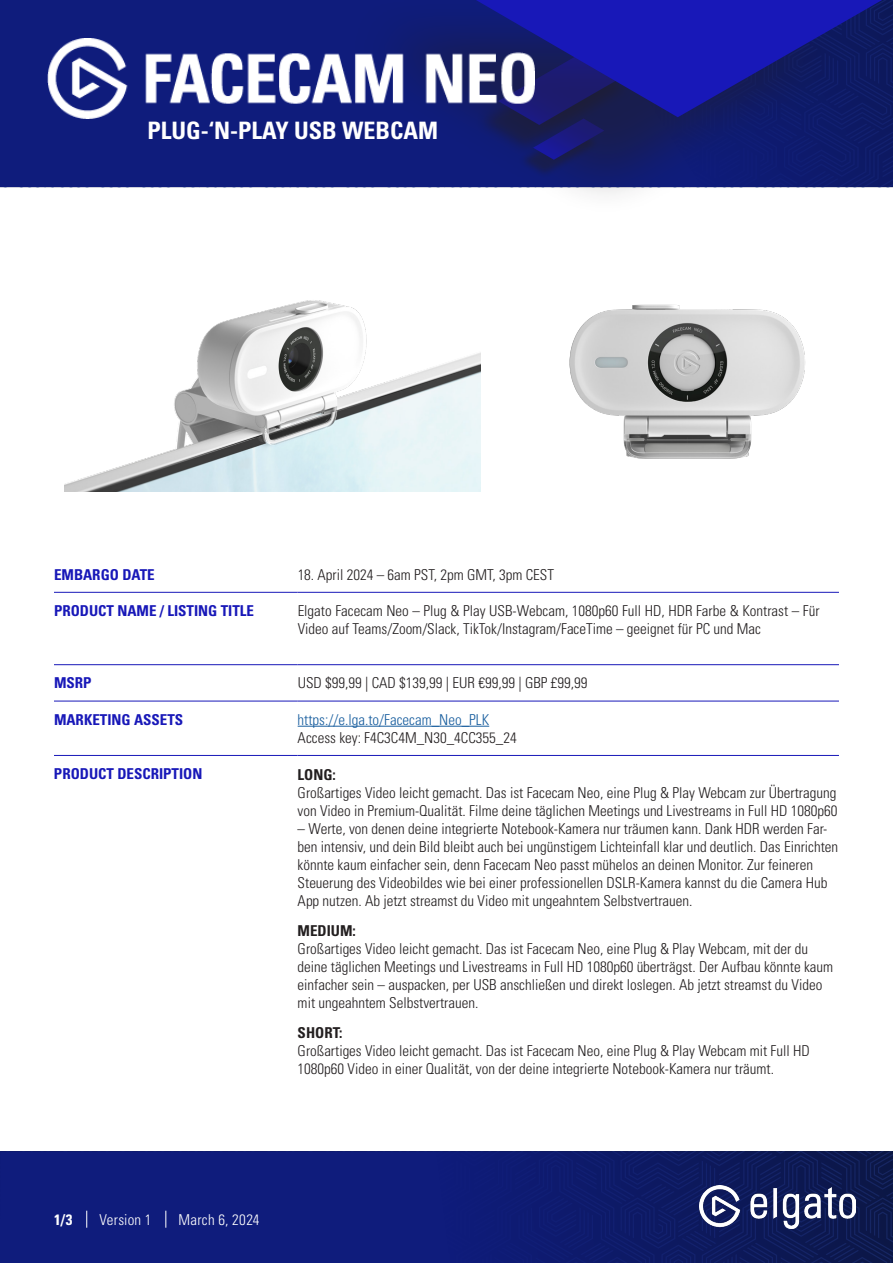
<style>
.page{position:relative;width:893px;height:1263px;background:#fff}
.page>*{position:absolute;margin:0;border:0;box-sizing:border-box;transform-origin:0 0}
.t1{font:700 condensed 24px "Univers LT Std";color:#fff}
.Copy{font:300 condensed 15px/18px "Univers LT Std";color:#231f20}
.Headline_Tabelle{font:700 condensed 15px "Univers LT Std";color:#1818b8}
.Copy-2{font:300 condensed 15px "Univers LT Std";color:#175d9e}
.Headline_Tabelle-2{font:300 condensed 15px "Univers LT Std";letter-spacing:.015em;color:#fff}
.Headline{font:700 condensed 15px "Univers LT Std";color:#231f20}
.Headline_Tabelle-3{font:700 condensed 15px "Univers LT Std";color:#fff}
</style>
<div class="page">
<svg style="left:0;top:1151px;width:893px;height:112px;background:#0e1b71"></svg>
<div style="left:0;top:0;width:893px;height:187px;background:#0f1c7c"></div>
<div style="left:345px;top:0;width:525px;height:218px;background:#231f20;opacity:.5"></div>
<svg style="left:454px;top:0;width:439px;height:117px;background:#15198f"></svg>
<img style="left:699px;top:1185px;width:156px;height:44px">
<img style="left:48px;top:38px;width:486px;height:80px">
<hr style="left:54px;top:592px;width:244px;height:1px;background:#1818b8">
<hr style="left:298px;top:592px;width:541px;height:1px;background:#1818b8">
<hr style="left:54px;top:664px;width:244px;height:1px;background:#1818b8">
<hr style="left:298px;top:664px;width:541px;height:1px;background:#1818b8">
<hr style="left:54px;top:701px;width:244px;height:1px;background:#1818b8">
<hr style="left:298px;top:701px;width:541px;height:1px;background:#1818b8">
<hr style="left:54px;top:755px;width:244px;height:1px;background:#1818b8">
<hr style="left:298px;top:755px;width:541px;height:1px;background:#1818b8">
<hr style="left:298px;top:726px;width:191px;height:1px;background:#175d9e">
<svg style="left:86px;top:1211px;width:1px;height:17px"></svg>
<svg style="left:166px;top:1211px;width:1px;height:17px"></svg>
<img style="left:64px;top:300px;width:416px;height:191px">
<img style="left:569px;top:304px;width:236px;height:155px">
<p class="t1" style="left:147px;top:116px;width:292px">PLUG-‘N-PLAY USB WEBCAM</p>
<p class="Headline_Tabelle" style="left:54px;top:565px;width:102px">EMBARGO DATE</p>
<p class="Copy" style="left:298px;top:565px;width:258px">18. April 2024 – 6am PST, 2pm GMT, 3pm CEST</p>
<p class="Headline_Tabelle" style="left:54px;top:601px;width:202px">PRODUCT NAME / LISTING TITLE</p>
<p class="Copy" style="left:298px;top:602px;width:523px">Elgato Facecam Neo – Plug &amp; Play USB-Webcam, 1080p60 Full HD, HDR Farbe &amp; Kontrast – Für<br>Video auf Teams/Zoom/Slack, TikTok/Instagram/FaceTime – geeignet für PC und Mac</p>
<p class="Headline_Tabelle" style="left:54px;top:674px;width:39px">MSRP</p>
<p class="Copy" style="left:298px;top:674px;width:291px">USD $99,99 | CAD $139,99 | EUR €99,99 | GBP £99,99</p>
<p class="Headline_Tabelle" style="left:54px;top:710px;width:131px">MARKETING ASSETS</p>
<p class="Copy-2" style="left:298px;top:710px;width:193px">https://e.lga.to/Facecam_Neo_PLK</p>
<p class="Copy" style="left:298px;top:728px;width:221px">Access key: F4C3C4M_N30_4CC355_24</p>
<p class="Headline_Tabelle" style="left:54px;top:764px;width:150px">PRODUCT DESCRIPTION</p>
<p class="Headline" style="left:298px;top:765px;width:40px">LONG:</p>
<p class="Copy" style="left:298px;top:783px;width:541px">Großartiges Video leicht gemacht. Das ist Facecam Neo, eine Plug &amp; Play Webcam zur Übertragung von Video in Premium-Qualität. Filme deine täglichen Meetings und Livestreams in Full HD 1080p60</p>
<p class="Copy" style="left:298px;top:819px;width:542px">– Werte, von denen deine integrierte Notebook-Kamera nur träumen kann. Dank HDR werden Far&shy;ben intensiv, und dein Bild bleibt auch bei ungünstigem Lichteinfall klar und deutlich. Das Einrichten könnte kaum einfacher sein, denn Facecam Neo passt mühelos an deinen Monitor. Zur feineren Steuerung des Videobildes wie bei einer professionellen DSLR-Kamera kannst du die Camera Hub App nutzen. Ab jetzt streamst du Video mit ungeahntem Selbstvertrauen.</p>
<p class="Headline" style="left:298px;top:921px;width:60px">MEDIUM:</p>
<p class="Copy" style="left:298px;top:939px;width:537px">Großartiges Video leicht gemacht. Das ist Facecam Neo, eine Plug &amp; Play Webcam, mit der du deine täglichen Meetings und Livestreams in Full HD 1080p60 überträgst. Der Aufbau könnte kaum einfacher sein – auspacken, per USB anschließen und direkt loslegen. Ab jetzt streamst du Video mit ungeahntem Selbstvertrauen.</p>
<p class="Headline" style="left:298px;top:1023px;width:46px">SHORT:</p>
<p class="Copy" style="left:298px;top:1041px;width:513px">Großartiges Video leicht gemacht. Das ist Facecam Neo, eine Plug &amp; Play Webcam mit Full HD<br>1080p60 Video in einer Qualität, von der deine integrierte Notebook-Kamera nur träumt.</p>
<p class="Headline_Tabelle-3" style="left:54px;top:1210px;width:20px">1/3</p>
<p class="Headline_Tabelle-2" style="left:99px;top:1210px;width:54px">Version 1</p>
<p class="Headline_Tabelle-2" style="left:179px;top:1210px;width:83px">March 6, 2024</p>
</div>
